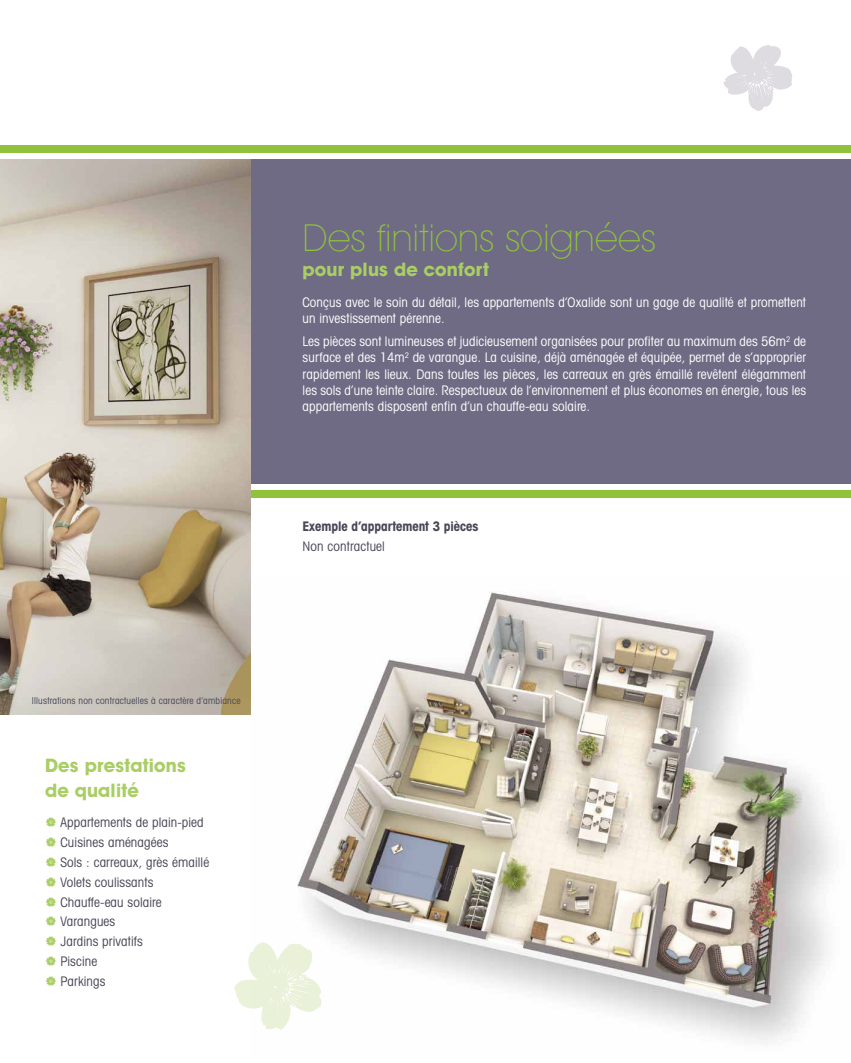
<style>
.page{position:relative;width:851px;height:1063px;background:#fff}
.page>*{position:absolute;margin:0;border:0;box-sizing:border-box;transform-origin:0 0}
.t1{font:200 37.5px "Avant Garde IT Cby BT";letter-spacing:.01em;color:#90c23b}
.t2{font:700 18.75px/25px "Avant Garde IT Cby BT";letter-spacing:.01em;color:#a9ce64}
.t3{font:condensed 13.12px/16.2px "Avant Garde IT Cby BT";letter-spacing:.01em;color:#fff}
.t4{font:condensed 13.12px "Avant Garde IT Cby BT";letter-spacing:.01em;color:#494656}
.t5{font:700 condensed 13.12px "Avant Garde IT Cby BT";color:#494656}
.t6{font:condensed 9.38px "Avant Garde IT Cby BT";letter-spacing:.02em;color:#494656}
</style>
<div class="page">
<img style="left:250px;top:578px;width:583px;height:464px">
<div style="left:250px;top:159px;width:600px;height:325px;background:#6f6b84"></div>
<div style="left:0;top:145px;width:850px;height:7px;background:#90c23b"></div>
<div style="left:250px;top:491px;width:600px;height:7px;background:#90c23b"></div>
<img style="left:0;top:159px;width:250px;height:555px">
<svg style="left:234px;top:940px;width:88px;height:90px"></svg>
<svg style="left:723px;top:45px;width:69px;height:66px"></svg>
<p class="t6" style="left:32px;top:695px;width:210px">Illustrations non contractuelles à caractère d’ambiance</p>
<p class="t2" style="left:45px;top:753px;width:142px">Des prestations de qualité</p>
<p class="t4" style="left:61px;top:815px;width:145px">Appartements de plain-pied</p>
<p class="t4" style="left:61px;top:835px;width:109px">Cuisines aménagées</p>
<p class="t4" style="left:61px;top:854px;width:150px">Sols : carreaux, grès émaillé</p>
<p class="t4" style="left:61px;top:874px;width:94px">Volets coulissants</p>
<p class="t4" style="left:61px;top:894px;width:102px">Chauffe-eau solaire</p>
<p class="t4" style="left:61px;top:914px;width:56px">Varangues</p>
<p class="t4" style="left:61px;top:934px;width:84px">Jardins privatifs</p>
<p class="t4" style="left:61px;top:953px;width:38px">Piscine</p>
<p class="t4" style="left:61px;top:973px;width:46px">Parkings</p>
<p class="t1" style="left:302px;top:215px;width:355px">Des finitions soignées</p>
<p class="t2" style="left:302px;top:257px;width:188px">pour plus de confort</p>
<p class="t3" style="left:302px;top:294px;width:505px">Conçus avec le soin du détail, les appartements d’Oxalide sont un gage de qualité et promettent un investissement pérenne.</p>
<p class="t3" style="left:302px;top:333px;width:505px;text-align:justify">Les pièces sont lumineuses et judicieusement organisées pour profiter au maximum des 56m<sup>2</sup> de surface et des 14m<sup>2</sup> de varangue. La cuisine, déjà aménagée et équipée, permet de s’approprier rapidement les lieux. Dans toutes les pièces, les carreaux en grès émaillé revêtent élégamment les sols d’une teinte claire. Respectueux de l’environnement et plus économes en énergie, tous les appartements disposent enfin d’un chauffe-eau solaire.</p>
<p class="t5" style="left:302px;top:518px;width:177px">Exemple d’appartement 3 pièces</p>
<p class="t4" style="left:302px;top:538px;width:84px">Non contractuel</p>
</div>
